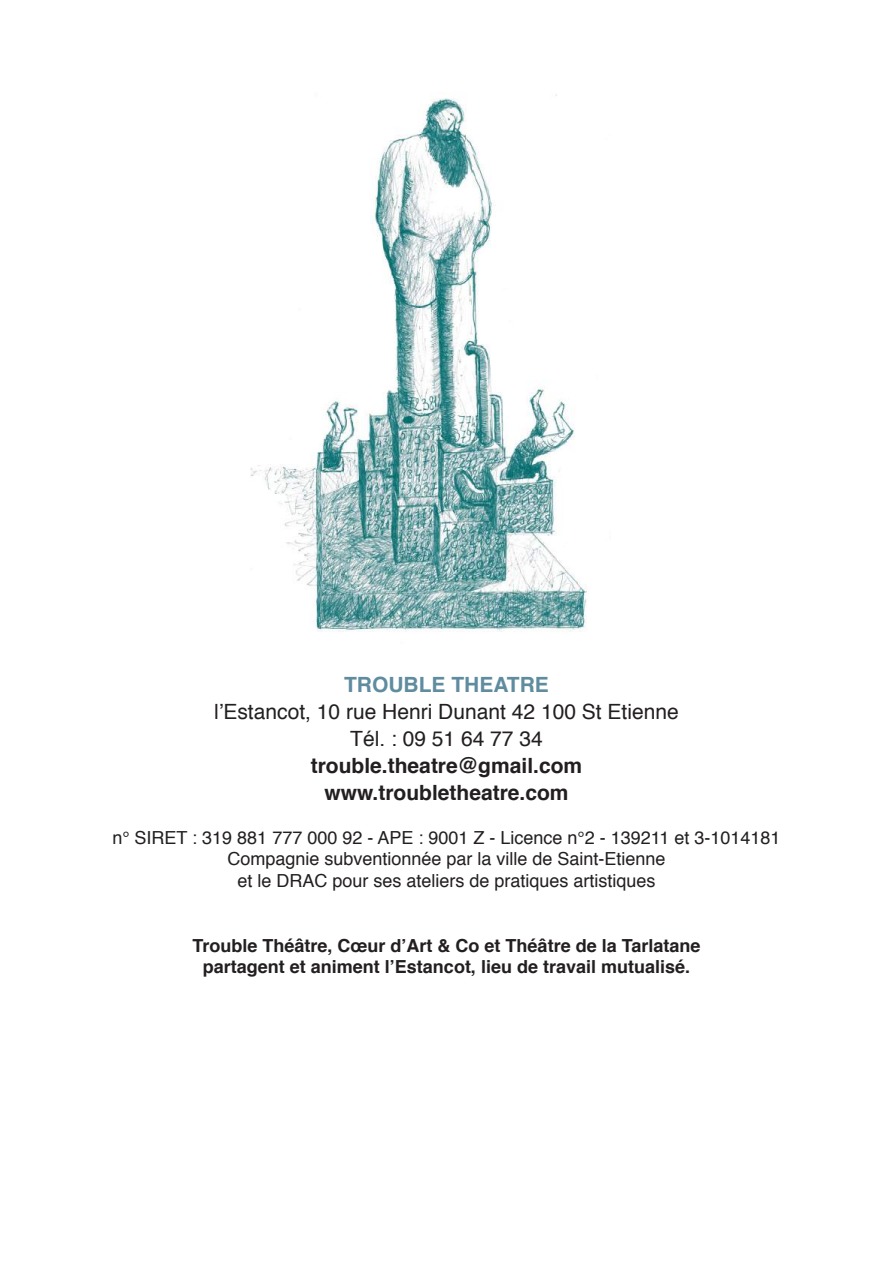
<style>
.page{position:relative;width:893px;height:1263px;background:#fff}
.page>*{position:absolute;margin:0;border:0;box-sizing:border-box;transform-origin:0 0}
.t1{font:21px/27px "Helvetica";color:#231f20;text-align:center}
.t2{font:700 21px/27px "Helvetica";color:#231f20;text-align:center}
.t3{font:700 21px "Helvetica";color:#5f8c9f}
.t4{font:18px/21.6px "Helvetica";color:#231f20;text-align:center}
.t5{font:700 18px/21.6px "Helvetica";color:#231f20;text-align:center}
</style>
<div class="page">
<img style="left:251px;top:94px;width:336px;height:538px">
<p class="t3" style="left:344px;top:668px;width:206px">TROUBLE THEATRE</p>
<p class="t1" style="left:214px;top:699px;width:466px">l’Estancot, 10 rue Henri Dunant 42 100 St Etienne<br>Tél. : 09 51 64 77 34</p>
<p class="t2" style="left:311px;top:753px;width:273px">trouble.theatre@gmail.com www.troubletheatre.com</p>
<p class="t4" style="left:112px;top:827px;width:670px">n° SIRET : 319 881 777 000 92 - APE : 9001 Z - Licence n°2 - 139211 et 3-1014181<br>Compagnie subventionnée par la ville de Saint-Etienne<br>et le DRAC pour ses ateliers de pratiques artistiques</p>
<p class="t5" style="left:193px;top:935px;width:509px">Trouble Théâtre, Cœur d’Art &amp; Co et Théâtre de la Tarlatane partagent et animent l’Estancot, lieu de travail mutualisé.</p>
</div>
